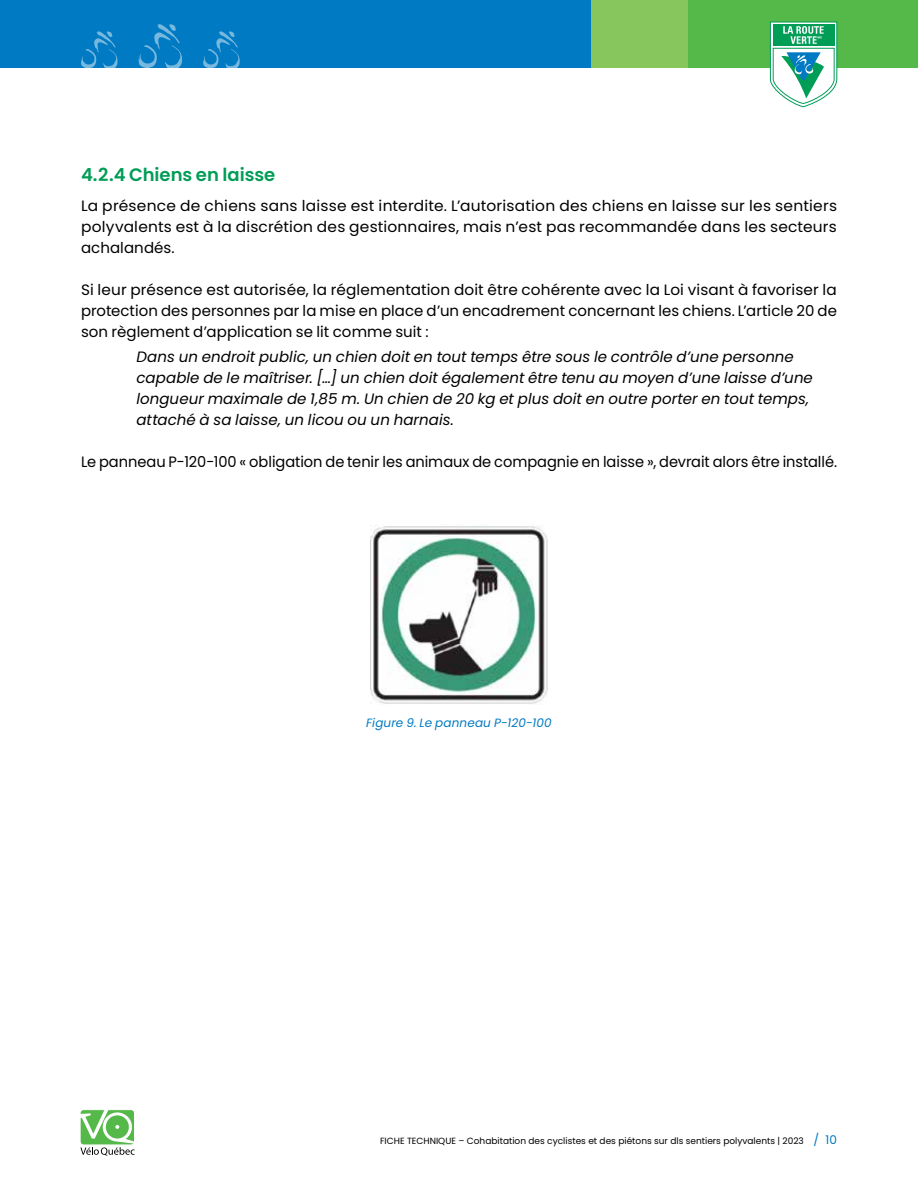
<style>
.page{position:relative;width:918px;height:1188px;background:#fff}
.page>*{position:absolute;margin:0;border:0;box-sizing:border-box;transform-origin:0 0}
.t1{font:600 18px "Poppins";letter-spacing:-.005em;color:#009d57}
.t2{font:15px/21px "Poppins";color:#000;text-align:justify}
.t3{font:italic 15px/21px "Poppins";letter-spacing:.005em;color:#000}
.t4{font:italic 12px "Poppins";letter-spacing:.01em;color:#007ac2}
.t5{font:9px "Poppins";color:#000}
.s1{font-size:12px;color:#007ac2}
</style>
<div class="page">
<div style="left:0;top:0;width:591px;height:68px;background:#007ac2"></div>
<div style="left:591px;top:0;width:97px;height:68px;background:#87c65d"></div>
<div style="left:688px;top:0;width:230px;height:68px;background:#54b948"></div>
<div style="left:80px;top:1109px;width:55px;height:36px;border:1px solid #fff;border-radius:3px"></div>
<svg style="left:80px;top:1110px;width:55px;height:46px"></svg>
<img style="left:370px;top:525px;width:178px;height:179px">
<svg style="left:770px;top:22px;width:67px;height:85px"></svg>
<svg style="left:81px;top:31px;width:37px;height:37px"></svg>
<svg style="left:139px;top:24px;width:43px;height:44px"></svg>
<svg style="left:203px;top:31px;width:37px;height:37px"></svg>
<p class="t1" style="left:81px;top:164px;width:196px">4.2.4 Chiens en laisse</p>
<p class="t2" style="left:81px;top:195px;width:758px">La présence de chiens sans laisse est interdite. L’autorisation des chiens en laisse sur les sentiers polyvalents est à la discrétion des gestionnaires, mais n’est pas recommandée dans les secteurs achalandés.</p>
<p class="t2" style="left:81px;top:279px;width:758px">Si leur présence est autorisée, la réglementation doit être cohérente avec la Loi visant à favoriser la protection des personnes par la mise en place d’un encadrement concernant les chiens. L’article 20 de son règlement d’application se lit comme suit :</p>
<p class="t3" style="left:136px;top:347px;width:678px">Dans un endroit public, un chien doit en tout temps être sous le contrôle d’une personne capable de le maîtriser. […] un chien doit également être tenu au moyen d’une laisse d’une longueur maximale de 1,85 m. Un chien de 20 kg et plus doit en outre porter en tout temps, attaché à sa laisse, un licou ou un harnais.</p>
<p class="t2" style="left:81px;top:452px;width:758px">Le panneau P-120-100 « obligation de tenir les animaux de compagnie en laisse », devrait alors être installé.</p>
<p class="t4" style="left:366px;top:716px;width:187px">Figure 9. Le panneau P-120-100</p>
<p class="t5" style="left:380px;top:1136px;width:458px">FICHE TECHNIQUE – Cohabitation des cyclistes et des piétons sur dls sentiers polyvalents | 2023 <span class="s1">/ 10</span></p>
</div>
